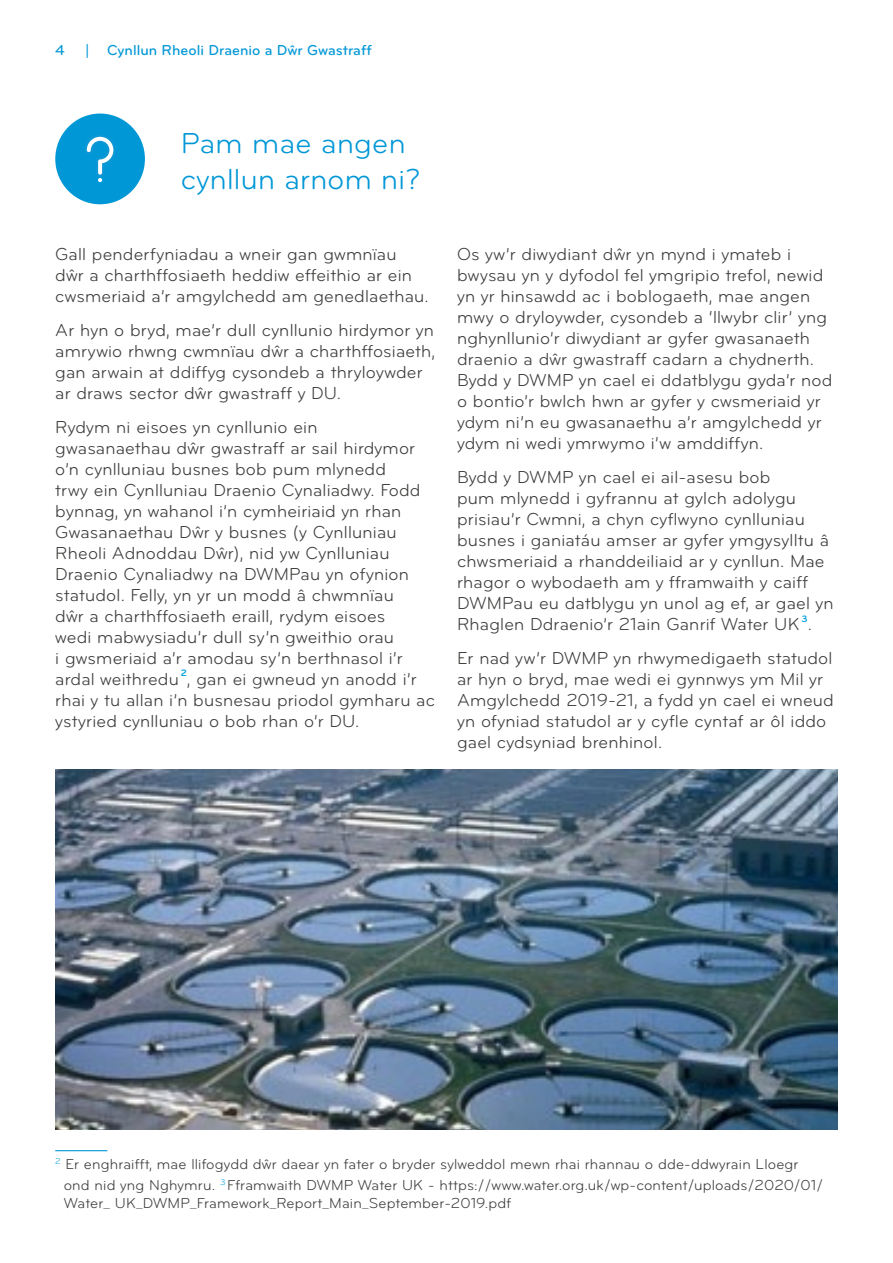
<style>
.page{position:relative;width:893px;height:1263px;background:#fff}
.page>*{position:absolute;margin:0;border:0;box-sizing:border-box;transform-origin:0 0}
.t1{font:30px/36px "Bryant Pro";letter-spacing:.01em;color:#0097d7}
.t2{font:18px/21px "Bryant Pro";letter-spacing:.01em;color:#3c3c3b}
.t3{font:15px/21px "Bryant Pro";letter-spacing:.01em;color:#3c3c3b}
.t4{font:500 15px "Bryant Pro";color:#0097d7}
.t5{font:700 9.6px "Bryant Pro";color:#00a0dc}
</style>
<div class="page">
<img style="left:55px;top:769px;width:783px;height:360px">
<hr style="left:55px;top:1150px;width:52px;height:1px;background:#0097d7">
<div style="left:55px;top:114px;width:90px;height:90px;background:#0097d7;border-radius:50%"></div>
<svg style="left:85px;top:135px;width:30px;height:47px"></svg>
<p class="t4" style="left:55px;top:41px;width:11px">4</p>
<p class="t4" style="left:85px;top:41px;width:288px">| Cynllun Rheoli Draenio a Dŵr Gwastraff</p>
<h1 class="t1" style="left:181px;top:126px;width:241px">Pam mae angen cynllun arnom ni?</h1>
<p class="t2" style="left:55px;top:244px;width:375px">Gall penderfyniadau a wneir gan gwmnïau dŵr a charthffosiaeth heddiw effeithio ar ein cwsmeriaid a’r amgylchedd am genedlaethau.</p>
<p class="t2" style="left:55px;top:320px;width:381px">Ar hyn o bryd, mae’r dull cynllunio hirdymor yn amrywio rhwng cwmnïau dŵr a charthffosiaeth, gan arwain at ddiffyg cysondeb a thryloywder ar draws sector dŵr gwastraff y DU.</p>
<p class="t2" style="left:55px;top:417px;width:367px">Rydym ni eisoes yn cynllunio ein gwasanaethau dŵr gwastraff ar sail hirdymor o’n cynlluniau busnes bob pum mlynedd trwy ein Cynlluniau Draenio Cynaliadwy. Fodd bynnag, yn wahanol i’n cymheiriaid yn rhan Gwasanaethau Dŵr y busnes (y Cynlluniau Rheoli Adnoddau Dŵr), nid yw Cynlluniau Draenio Cynaliadwy na DWMPau yn ofynion statudol. Felly, yn yr un modd â chwmnïau dŵr a charthffosiaeth eraill, rydym eisoes wedi mabwysiadu’r dull sy’n gweithio orau<br>i gwsmeriaid a’r amodau sy’n berthnasol i’r ardal weithredu</p>
<p class="t5" style="left:181px;top:667px;width:8px">2</p>
<p class="t2" style="left:55px;top:669px;width:381px;text-indent:132px">, gan ei gwneud yn anodd i’r rhai y tu allan i’n busnesau priodol gymharu ac ystyried cynlluniau o bob rhan o’r DU.</p>
<p class="t2" style="left:457px;top:244px;width:377px">Os yw’r diwydiant dŵr yn mynd i ymateb i bwysau yn y dyfodol fel ymgripio trefol, newid yn yr hinsawdd ac i boblogaeth, mae angen mwy o dryloywder, cysondeb a ‘llwybr clir’ yng nghynllunio’r diwydiant ar gyfer gwasanaeth draenio a dŵr gwastraff cadarn a chydnerth.<br>Bydd y DWMP yn cael ei ddatblygu gyda’r nod o bontio’r bwlch hwn ar gyfer y cwsmeriaid yr ydym ni’n eu gwasanaethu a’r amgylchedd yr ydym ni wedi ymrwymo i’w amddiffyn.</p>
<p class="t2" style="left:457px;top:467px;width:378px">Bydd y DWMP yn cael ei ail-asesu bob<br>pum mlynedd i gyfrannu at gylch adolygu prisiau’r Cwmni, a chyn cyflwyno cynlluniau busnes i ganiatáu amser ar gyfer ymgysylltu â chwsmeriaid a rhanddeiliaid ar y cynllun. Mae rhagor o wybodaeth am y fframwaith y caiff DWMPau eu datblygu yn unol ag ef, ar gael yn Rhaglen Ddraenio’r 21ain Ganrif Water UK</p>
<p class="t5" style="left:802px;top:612px;width:8px">3</p>
<p class="t2" style="left:457px;top:607px;width:377px;line-height:33.8px;text-indent:351px">.<br>Er nad yw’r DWMP yn rhwymedigaeth statudol</p>
<p class="t2" style="left:457px;top:669px;width:378px">ar hyn o bryd, mae wedi ei gynnwys ym Mil yr Amgylchedd 2019-21, a fydd yn cael ei wneud yn ofyniad statudol ar y cyfle cyntaf ar ôl iddo gael cydsyniad brenhinol.</p>
<p class="t3" style="left:64px;top:1153px;width:761px;text-indent:-8px"><sup>2</sup> Er enghraifft, mae llifogydd dŵr daear yn fater o bryder sylweddol mewn rhai rhannau o dde-ddwyrain Lloegr ond nid yng Nghymru. <sup>3</sup> Fframwaith DWMP Water UK - https://www.water.org.uk/wp-content/uploads/2020/01/</p>
<p class="t3" style="left:64px;top:1192px;width:449px">Water_ UK_DWMP_Framework_Report_Main_September-2019.pdf</p>
</div>
